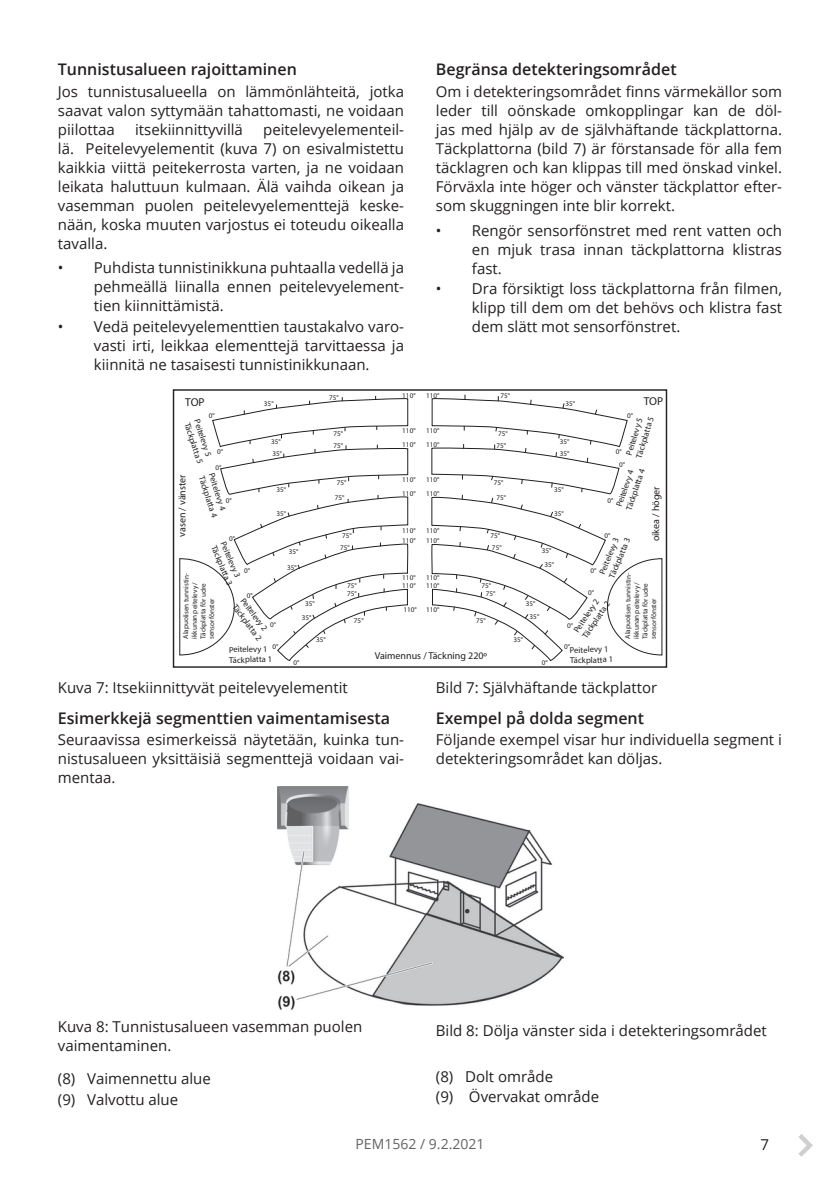
<style>
.page{position:relative;width:840px;height:1191px;background:#fff}
.page>*{position:absolute;margin:0;border:0;box-sizing:border-box;transform-origin:0 0}
.Heading_2{font:600 16px "Open Sans";color:#231f20}
.Body_text{font:15px/19px "Open Sans";color:#231f20;text-align:justify}
.Body_text_bullets{font:15px "Open Sans";color:#231f20}
.t1{font:14px "Open Sans";color:#636366}
.t2{font:11.4px "Myriad Pro";letter-spacing:-.015em;color:#231f20}
.t3{font:10px "Myriad Pro";letter-spacing:-.005em;color:#231f20}
.t4{font:8.6px/10.2px "Myriad Pro";color:#231f20}
.t5{font:7.2px/8.6px "Myriad Pro";letter-spacing:-.01em;color:#231f20}
</style>
<div class="page">
<svg style="left:798px;top:1134px;width:14px;height:22px"></svg>
<div style="left:173px;top:389px;width:493px;height:279px;border:1px solid #231f20"></div>
<svg style="left:179px;top:396px;width:229px;height:265px"></svg>
<svg style="left:431px;top:395px;width:231px;height:266px"></svg>
<img style="left:277px;top:786px;width:286px;height:224px">
<p class="Heading_2" style="left:58px;top:58px;width:240px">Tunnistusalueen rajoittaminen</p>
<p class="Body_text" style="left:58px;top:81px;width:347px">Jos tunnistusalueella on lämmönlähteitä, jotka saavat valon syttymään tahattomasti, ne voidaan piilottaa</p>
<p class="Body_text" style="left:58px;top:119px;width:347px;text-indent:205px">peitelevyelementeil&shy;lä. Peitelevyelementit (kuva 7) on esivalmistettu kaikkia viittä peitekerrosta varten, ja ne voidaan leikata haluttuun kulmaan. Älä vaihda oikean ja vasemman puolen peitelevyelementtejä keske&shy;nään, koska muuten varjostus ei toteudu oikealla tavalla.</p>
<p class="Body_text" style="left:94px;top:258px;width:311px;text-indent:-36px">• Puhdista tunnistinikkuna puhtaalla vedellä ja pehmeällä liinalla ennen peitelevyelement&shy;tien kiinnittämistä.</p>
<p class="Body_text" style="left:94px;top:316px;width:311px;text-indent:-36px">• Vedä peitelevyelementtien taustakalvo varo&shy;vasti irti, leikkaa elementtejä tarvittaessa ja kiinnitä ne tasaisesti tunnistinikkunaan.</p>
<p class="Body_text" style="left:135px;top:119px;width:109px">itsekiinnittyvillä</p>
<p class="Heading_2" style="left:435px;top:58px;width:242px">Begränsa detekteringsområdet</p>
<p class="Body_text" style="left:435px;top:82px;width:347px">Om i detekteringsområdet finns värmekällor som leder till oönskade omkopplingar kan de döl&shy;jas med hjälp av de självhäftande täckplattorna.<br>Täckplattorna (bild 7) är förstansade för alla fem täcklagren och kan klippas till med önskad vinkel.<br>Förväxla inte höger och vänster täckplattor efter&shy;som skuggningen inte blir korrekt.</p>
<p class="Body_text" style="left:471px;top:220px;width:311px;text-indent:-36px">• Rengör sensorfönstret med rent vatten och en mjuk trasa innan täckplattorna klistras fast.</p>
<p class="Body_text" style="left:471px;top:279px;width:311px;text-indent:-36px">• Dra försiktigt loss täckplattorna från filmen, klipp till dem om det behövs och klistra fast dem slätt mot sensorfönstret.</p>
<p class="t5" style="left:329px;top:393px;width:11px">75°</p>
<p class="t5" style="left:500px;top:391px;width:11px">75°</p>
<p class="t5" style="left:496px;top:427px;width:13px;line-height:12px">75°<br>75°</p>
<p class="t5" style="left:493px;top:475px;width:14px;line-height:14.8px;text-align:center">75°<br>75°</p>
<p class="t5" style="left:490px;top:530px;width:13px;line-height:12px">75°<br>75°</p>
<p class="t5" style="left:481px;top:581px;width:15px;text-align:center">75°<br>75°</p>
<p class="t5" style="left:476px;top:616px;width:11px">75°</p>
<p class="t5" style="left:402px;top:391px;width:15px">110°</p>
<p class="t5" style="left:426px;top:391px;width:15px">110°</p>
<p class="t5" style="left:402px;top:423px;width:15px;line-height:14px">110°<br>110°</p>
<p class="t5" style="left:402px;top:473px;width:15px;line-height:13.6px">110°<br>110°</p>
<p class="t5" style="left:402px;top:525px;width:15px;line-height:10.2px">110°<br>110°</p>
<p class="t5" style="left:402px;top:574px;width:15px;line-height:7.4px">110°<br>110°</p>
<p class="t5" style="left:403px;top:605px;width:15px">110°</p>
<p class="t2" style="left:185px;top:395px;width:21px">TOP</p>
<p class="t2" style="left:643px;top:394px;width:21px">TOP</p>
<p class="t5" style="left:565px;top:399px;width:11px">35°</p>
<p class="t5" style="left:264px;top:399px;width:11px">35°</p>
<p class="t5" style="left:626px;top:411px;width:7px">0°</p>
<p class="t5" style="left:208px;top:411px;width:7px">0°</p>
<p class="t4" style="left:623px;top:453px;width:44px;rotate:-73deg">Peitelevy 5<br>Täckplatta 5</p>
<p class="t4" style="left:202px;top:418px;width:44px;rotate:72deg">Peitelevy 5<br>Täckplatta 5</p>
<p class="t4" style="left:216px;top:471px;width:44px;rotate:72deg">Peitelevy 4<br>Täckplatta 4</p>
<p class="t4" style="left:228px;top:540px;width:45px;rotate:68deg">Peitelevy 3<br>Täckplatta 3</p>
<p class="t4" style="left:246px;top:595px;width:44px;rotate:53deg">Peitelevy 2<br>Täckplatta 2</p>
<p class="t4" style="left:229px;top:644px;width:44px;rotate:-1deg">Peitelevy 1<br>Täckplatta 1</p>
<p class="t4" style="left:569px;top:644px;width:44px;rotate:-1deg">Peitelevy 1<br>Täckplatta 1</p>
<p class="t5" style="left:426px;top:426px;width:15px">110°</p>
<p class="t5" style="left:333px;top:429px;width:11px">75°</p>
<p class="t5" style="left:271px;top:437px;width:11px">35°</p>
<p class="t5" style="left:559px;top:437px;width:11px">35°</p>
<p class="t5" style="left:426px;top:440px;width:15px">110°</p>
<p class="t5" style="left:333px;top:441px;width:11px">75°</p>
<p class="t5" style="left:217px;top:447px;width:7px">0°</p>
<p class="t5" style="left:615px;top:447px;width:7px">0°</p>
<p class="t5" style="left:272px;top:449px;width:11px">35°</p>
<p class="t5" style="left:559px;top:449px;width:11px">35°</p>
<p class="t5" style="left:619px;top:460px;width:7px">0°</p>
<p class="t5" style="left:215px;top:463px;width:7px">0°</p>
<p class="t4" style="left:613px;top:505px;width:44px;rotate:-71deg">Peitelevy 4<br>Täckplatta 4</p>
<p class="t3" style="left:176px;top:537px;width:64px;rotate:-90deg">vasen / vänster</p>
<p class="t3" style="left:649px;top:541px;width:57px;rotate:-90deg">oikea / höger</p>
<p class="t5" style="left:181px;top:639px;width:67px;rotate:-90deg">Alapuolisen tunnistin&shy;ikkunan peitelevy /<br>Täckplatta för udre sensorfönster</p>
<p class="t5" style="left:623px;top:639px;width:67px;rotate:-90deg">Alapuolisen tunnistin&shy;ikkunan peitelevy /<br>Täckplatta för udre sensorfönster</p>
<p class="t5" style="left:426px;top:475px;width:15px">110°</p>
<p class="t5" style="left:336px;top:478px;width:11px">75°</p>
<p class="t5" style="left:276px;top:485px;width:11px">35°</p>
<p class="t5" style="left:553px;top:485px;width:11px">35°</p>
<p class="t5" style="left:426px;top:489px;width:15px">110°</p>
<p class="t5" style="left:334px;top:493px;width:11px">75°</p>
<p class="t5" style="left:225px;top:496px;width:7px">0°</p>
<p class="t5" style="left:607px;top:496px;width:7px">0°</p>
<p class="t5" style="left:276px;top:509px;width:11px">35°</p>
<p class="t5" style="left:553px;top:509px;width:11px">35°</p>
<p class="t5" style="left:426px;top:526px;width:15px">110°</p>
<p class="t5" style="left:604px;top:531px;width:7px">0°</p>
<p class="t5" style="left:342px;top:531px;width:11px">75°</p>
<p class="t5" style="left:229px;top:534px;width:7px">0°</p>
<p class="t4" style="left:596px;top:571px;width:44px;rotate:-67deg">Peitelevy 3<br>Täckplatta 3</p>
<p class="t5" style="left:426px;top:536px;width:15px">110°</p>
<p class="t5" style="left:340px;top:543px;width:11px">75°</p>
<p class="t5" style="left:541px;top:546px;width:11px">35°</p>
<p class="t5" style="left:288px;top:547px;width:11px">35°</p>
<p class="t5" style="left:544px;top:560px;width:11px">35°</p>
<p class="t5" style="left:287px;top:563px;width:11px">35°</p>
<p class="t5" style="left:590px;top:565px;width:7px">0°</p>
<p class="t5" style="left:244px;top:565px;width:7px">0°</p>
<p class="t5" style="left:426px;top:573px;width:15px">110°</p>
<p class="t5" style="left:347px;top:581px;width:11px">75°</p>
<p class="t5" style="left:426px;top:581px;width:15px">110°</p>
<p class="t5" style="left:426px;top:605px;width:15px">110°</p>
<p class="t5" style="left:588px;top:588px;width:7px">0°</p>
<p class="t5" style="left:347px;top:589px;width:11px">75°</p>
<p class="t5" style="left:247px;top:591px;width:7px">0°</p>
<p class="t4" style="left:571px;top:628px;width:44px;rotate:-56deg">Peitelevy 2<br>Täckplatta 2</p>
<p class="t5" style="left:305px;top:598px;width:11px">35°</p>
<p class="t5" style="left:525px;top:598px;width:11px">35°</p>
<p class="t5" style="left:529px;top:612px;width:11px">35°</p>
<p class="t5" style="left:301px;top:613px;width:11px">35°</p>
<p class="t5" style="left:354px;top:616px;width:11px">75°</p>
<p class="t5" style="left:270px;top:620px;width:7px">0°</p>
<p class="t5" style="left:566px;top:621px;width:7px">0°</p>
<p class="t5" style="left:316px;top:635px;width:11px">35°</p>
<p class="t5" style="left:513px;top:635px;width:11px">35°</p>
<p class="t5" style="left:563px;top:642px;width:7px">0°</p>
<p class="t5" style="left:272px;top:642px;width:7px">0°</p>
<p class="t3" style="left:374px;top:650px;width:114px">Vaimennus / Täckning 220º</p>
<p class="t5" style="left:541px;top:658px;width:7px">0°</p>
<p class="t5" style="left:293px;top:658px;width:7px">0°</p>
<p class="Body_text" style="left:58px;top:677px;width:291px">Kuva 7: Itsekiinnittyvät peitelevyelementit</p>
<p class="Body_text" style="left:435px;top:677px;width:223px">Bild 7: Självhäftande täckplattor</p>
<p class="Heading_2" style="left:58px;top:706px;width:333px">Esimerkkejä segmenttien vaimentamisesta</p>
<p class="Body_text" style="left:58px;top:730px;width:347px">Seuraavissa esimerkeissä näytetään, kuinka tun&shy;nistusalueen yksittäisiä segmenttejä voidaan vai&shy;mentaa.</p>
<p class="Heading_2" style="left:435px;top:706px;width:209px">Exempel på dolda segment</p>
<p class="Body_text" style="left:435px;top:730px;width:347px">Följande exempel visar hur individuella segment i detekteringsområdet kan döljas.</p>
<p class="Body_text" style="left:58px;top:1016px;width:306px">Kuva 8: Tunnistusalueen vasemman puolen vaimentaminen.</p>
<p class="Body_text" style="left:435px;top:1021px;width:332px">Bild 8: Dölja vänster sida i detekteringsområdet</p>
<p class="Body_text_bullets" style="left:58px;top:1068px;width:154px">(8) Vaimennettu alue</p>
<p class="Body_text_bullets" style="left:58px;top:1089px;width:122px">(9) Valvottu alue</p>
<p class="Body_text_bullets" style="left:435px;top:1065px;width:119px">(8) Dolt område</p>
<p class="Body_text_bullets" style="left:435px;top:1086px;width:165px">(9) Övervakat område</p>
<p class="t1" style="left:355px;top:1134px;width:130px">PEM1562 / 9.2.2021</p>
<p class="Body_text" style="left:760px;top:1135px;width:10px">7</p>
</div>
